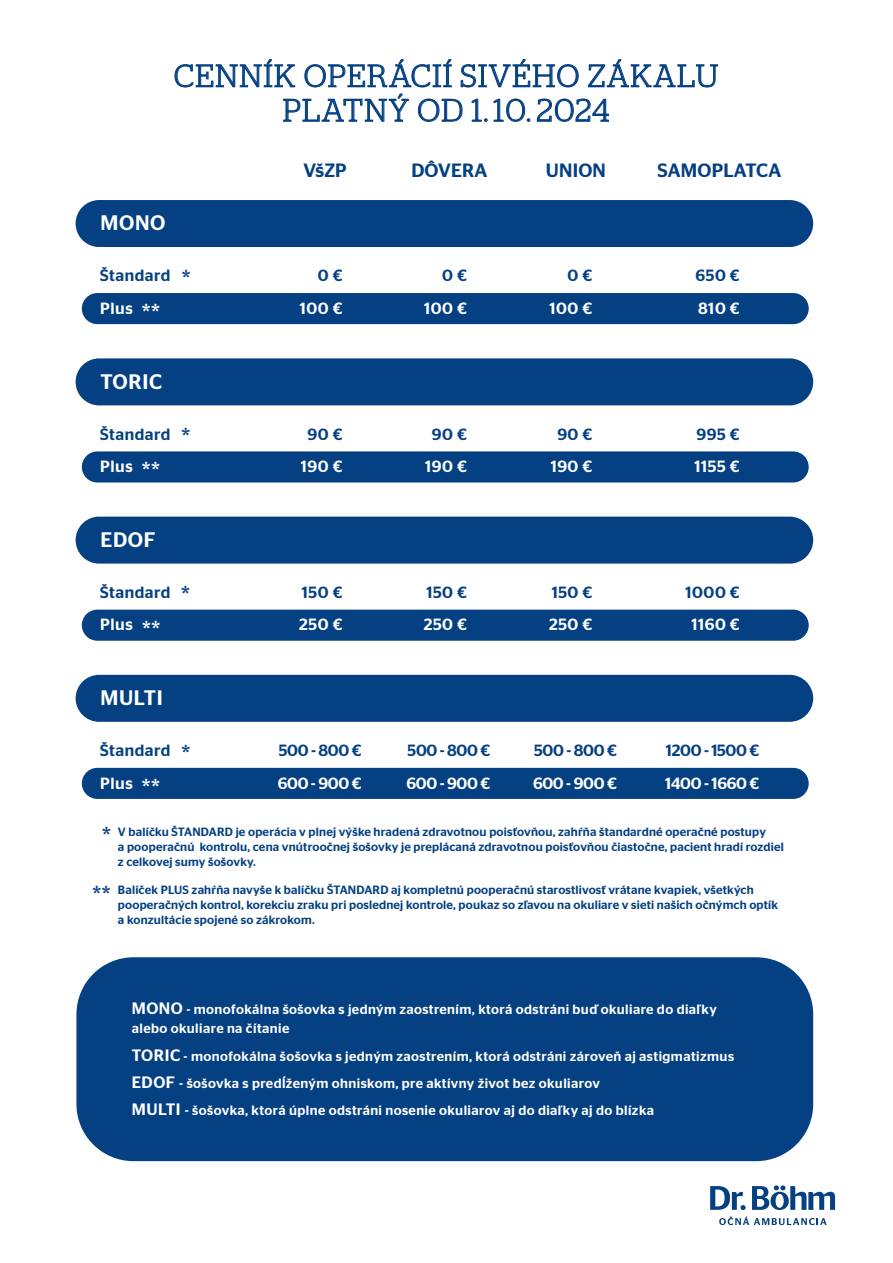
<style>
.page{position:relative;width:893px;height:1263px;background:#fff}
.page>*{position:absolute;margin:0;border:0;box-sizing:border-box;transform-origin:0 0}
.t1{font:300 31.5px/34.5px "Stag";letter-spacing:.05em;color:#054082;text-align:center}
.t2{font:500 21px "Stag Sans";letter-spacing:.03em;color:#fff}
.t3{font:500 19.2px "Stag Sans";letter-spacing:.01em;color:#054082}
.t4{font:500 18px "Altivo";color:#fff}
.t5{font:500 18px "Altivo";color:#054082}
.t6{font:500 16.2px "Stag Sans";letter-spacing:.03em;color:#054082}
.t7{font:500 16.2px "Stag Sans";letter-spacing:.03em;color:#fff}
.t8{font:500 16.2px "Stag Sans";letter-spacing:-.02em;color:#054082}
.t9{font:500 16.2px "Stag Sans";letter-spacing:-.02em;color:#fff}
.t10{font:500 13.5px/27.2px "Stag Sans";letter-spacing:.03em;color:#fff}
.t11{font:500 12px/15px "Stag Sans";letter-spacing:.015em;color:#054082}
.s1{font-size:16.5px}
</style>
<div class="page">
<div style="left:76px;top:957px;width:737px;height:204px;background:#054082;border-radius:57px"></div>
<div style="left:82px;top:293px;width:727px;height:31px;background:#054082;border-radius:16px"></div>
<div style="left:76px;top:200px;width:737px;height:47px;background:#054082;border-radius:23px"></div>
<svg style="left:174px;top:59px;width:121px;height:29px"></svg>
<svg style="left:304px;top:59px;width:148px;height:29px"></svg>
<svg style="left:461px;top:59px;width:118px;height:29px"></svg>
<svg style="left:588px;top:59px;width:130px;height:29px"></svg>
<svg style="left:283px;top:94px;width:126px;height:28px"></svg>
<svg style="left:418px;top:98px;width:45px;height:24px"></svg>
<svg style="left:471px;top:98px;width:59px;height:24px"></svg>
<svg style="left:537px;top:98px;width:72px;height:24px"></svg>
<div style="left:82px;top:451px;width:727px;height:31px;background:#054082;border-radius:16px"></div>
<div style="left:76px;top:358px;width:737px;height:47px;background:#054082;border-radius:23px"></div>
<div style="left:82px;top:610px;width:727px;height:31px;background:#054082;border-radius:16px"></div>
<div style="left:76px;top:517px;width:737px;height:47px;background:#054082;border-radius:23px"></div>
<div style="left:82px;top:768px;width:727px;height:31px;background:#054082;border-radius:16px"></div>
<div style="left:76px;top:675px;width:737px;height:47px;background:#054082;border-radius:23px"></div>
<svg style="left:719px;top:1216px;width:107px;height:9px"></svg>
<svg style="left:710px;top:1186px;width:36px;height:24px"></svg>
<svg style="left:752px;top:1185px;width:83px;height:25px"></svg>
<h1 class="t1" style="left:174px;top:58px;width:546px">CENNÍK OPERÁCIÍ SIVÉHO ZÁKALU<br>PLATNÝ OD 1.10. 2024</h1>
<h2 class="t2" style="left:101px;top:211px;width:67px">MONO</h2>
<h3 class="t6" style="left:100px;top:266px;width:72px">Štandard</h3>
<h3 class="t7" style="left:100px;top:299px;width:34px">Plus</h3>
<h3 class="t4" style="left:142px;top:298px;width:20px">**</h3>
<h3 class="t5" style="left:182px;top:264px;width:10px">*</h3>
<h2 class="t2" style="left:101px;top:369px;width:63px">TORIC</h2>
<h3 class="t6" style="left:100px;top:425px;width:72px">Štandard</h3>
<h3 class="t7" style="left:100px;top:457px;width:34px">Plus</h3>
<h3 class="t4" style="left:142px;top:457px;width:20px">**</h3>
<h3 class="t5" style="left:182px;top:422px;width:10px">*</h3>
<h2 class="t2" style="left:101px;top:527px;width:57px">EDOF</h2>
<h3 class="t6" style="left:100px;top:583px;width:72px">Štandard</h3>
<h3 class="t7" style="left:100px;top:615px;width:34px">Plus</h3>
<h3 class="t4" style="left:142px;top:615px;width:20px">**</h3>
<h3 class="t5" style="left:181px;top:581px;width:10px">*</h3>
<h3 class="t3" style="left:303px;top:159px;width:45px">VšZP</h3>
<h3 class="t3" style="left:411px;top:159px;width:78px">DÔVERA</h3>
<h3 class="t3" style="left:546px;top:159px;width:62px">UNION</h3>
<h3 class="t3" style="left:657px;top:159px;width:125px">SAMOPLATCA</h3>
<h3 class="t6" style="left:318px;top:266px;width:26px">0 €</h3>
<h3 class="t7" style="left:300px;top:299px;width:44px">100 €</h3>
<h3 class="t6" style="left:307px;top:425px;width:36px">90 €</h3>
<h3 class="t7" style="left:301px;top:457px;width:43px">190 €</h3>
<h3 class="t6" style="left:302px;top:583px;width:42px">150 €</h3>
<h3 class="t7" style="left:299px;top:615px;width:45px">250 €</h3>
<h3 class="t6" style="left:442px;top:266px;width:26px">0 €</h3>
<h3 class="t7" style="left:424px;top:299px;width:44px">100 €</h3>
<h3 class="t6" style="left:432px;top:425px;width:36px">90 €</h3>
<h3 class="t7" style="left:425px;top:457px;width:43px">190 €</h3>
<h3 class="t6" style="left:426px;top:583px;width:42px">150 €</h3>
<h3 class="t7" style="left:424px;top:615px;width:45px">250 €</h3>
<h3 class="t6" style="left:568px;top:266px;width:26px">0 €</h3>
<h3 class="t7" style="left:550px;top:299px;width:44px">100 €</h3>
<h3 class="t6" style="left:557px;top:425px;width:36px">90 €</h3>
<h3 class="t7" style="left:551px;top:457px;width:43px">190 €</h3>
<h3 class="t6" style="left:552px;top:583px;width:42px">150 €</h3>
<h3 class="t7" style="left:549px;top:615px;width:45px">250 €</h3>
<h3 class="t6" style="left:695px;top:266px;width:46px">650 €</h3>
<h3 class="t7" style="left:698px;top:299px;width:43px">810 €</h3>
<h3 class="t6" style="left:697px;top:425px;width:45px">995 €</h3>
<h3 class="t7" style="left:695px;top:457px;width:47px">1155 €</h3>
<h3 class="t6" style="left:686px;top:583px;width:56px">1000 €</h3>
<h3 class="t7" style="left:691px;top:615px;width:50px">1160 €</h3>
<h2 class="t2" style="left:101px;top:686px;width:64px">MULTI</h2>
<h3 class="t6" style="left:100px;top:741px;width:72px">Štandard</h3>
<h3 class="t7" style="left:100px;top:774px;width:34px">Plus</h3>
<h3 class="t8" style="left:666px;top:741px;width:95px">1200 - 1500 €</h3>
<h3 class="t9" style="left:665px;top:774px;width:96px">1400 - 1660 €</h3>
<p class="t11" style="left:118px;top:824px;width:667px">V balíčku ŠTANDARD je operácia v plnej výške hradená zdravotnou poisťovňou, zahŕňa štandardné operačné postupy<br>a pooperačnú kontrolu, cena vnútroočnej šošovky je preplácaná zdravotnou poisťovňou čiastočne, pacient hradí rozdiel z celkovej sumy šošovky.</p>
<p class="t11" style="left:118px;top:882px;width:662px">Balíček PLUS zahŕňa navyše k balíčku ŠTANDARD aj kompletnú pooperačnú starostlivosť vrátane kvapiek, všetkých pooperačných kontrol, korekciu zraku pri poslednej kontrole, poukaz so zľavou na okuliare v sieti našich očnýmch optík a konzultácie spojené so zákrokom.</p>
<h3 class="t6" style="left:279px;top:741px;width:84px">500 - 800 €</h3>
<h3 class="t7" style="left:278px;top:774px;width:85px">600 - 900 €</h3>
<h3 class="t6" style="left:408px;top:741px;width:84px">500 - 800 €</h3>
<h3 class="t7" style="left:406px;top:774px;width:85px">600 - 900 €</h3>
<h3 class="t6" style="left:534px;top:741px;width:84px">500 - 800 €</h3>
<h3 class="t7" style="left:533px;top:774px;width:85px">600 - 900 €</h3>
<h3 class="t5" style="left:181px;top:739px;width:10px">*</h3>
<h3 class="t4" style="left:142px;top:774px;width:20px">**</h3>
<h3 class="t5" style="left:102px;top:821px;width:10px">*</h3>
<h3 class="t5" style="left:93px;top:880px;width:20px">**</h3>
<p class="t10" style="left:132px;top:999px;width:586px;line-height:19.5px"><span class="s1">MONO</span> - monofokálna šošovka s jedným zaostrením, ktorá odstráni buď okuliare do diaľky alebo okuliare na čítanie</p>
<p class="t10" style="left:132px;top:1042px;width:604px"><span class="s1">TORIC</span> - monofokálna šošovka s jedným zaostrením, ktorá odstráni zároveň aj astigmatizmus<br><span class="s1">EDOF</span> - šošovka s predĺženým ohniskom, pre aktívny život bez okuliarov<br><span class="s1">MULTI</span> - šošovka, ktorá úplne odstráni nosenie okuliarov aj do diaľky aj do blízka</p>
</div>
